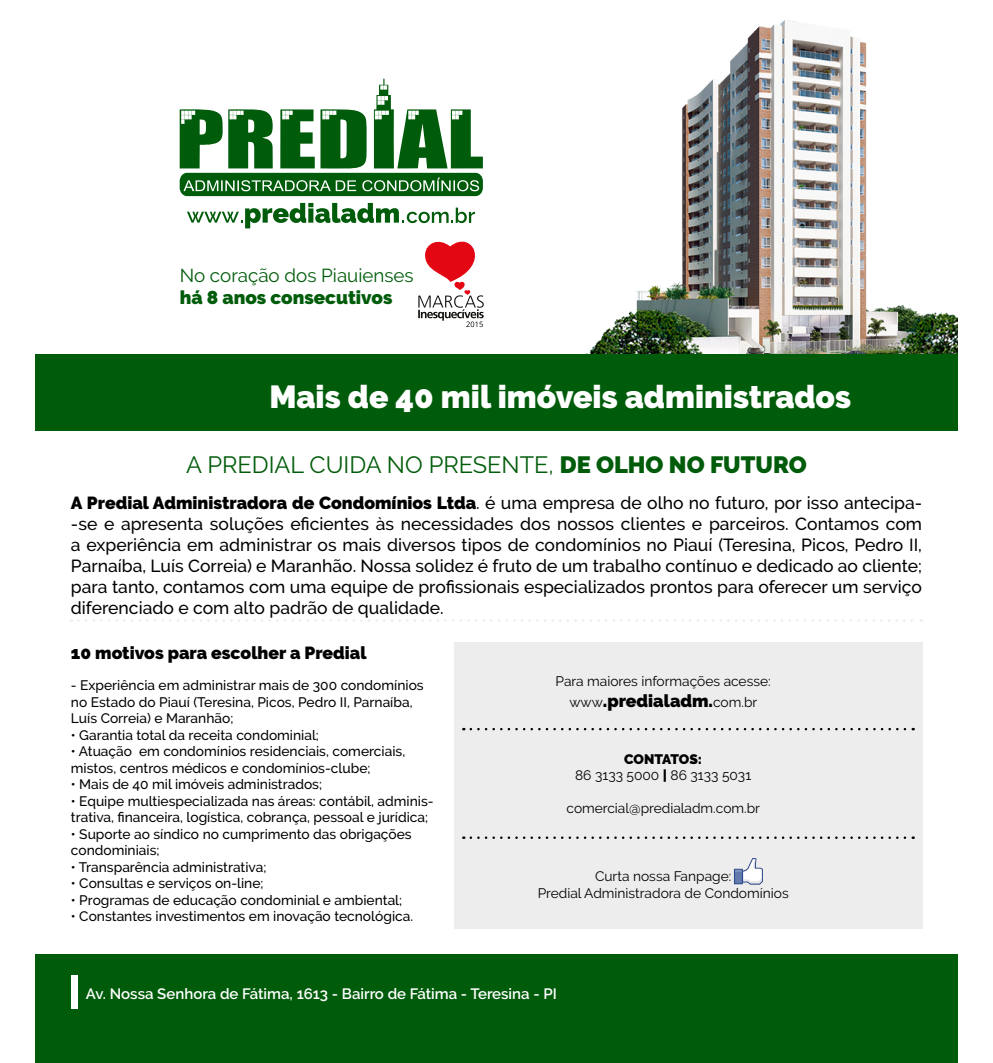
<style>
.page{position:relative;width:993px;height:1063px;background:#fff}
.page>*{position:absolute;margin:0;border:0;box-sizing:border-box;transform-origin:0 0}
.t1{font:900 31.88px "Raleway";color:#fff}
.t2{font:23.5px "Raleway";color:#005c0a}
.t3{font:18.75px "Raleway";color:#005c0a}
.t4{font:900 18.75px "Raleway";color:#005c0a}
.t5{font:500 17.5px/21px "Raleway";color:#000;text-align:justify}
.t6{font:900 17.5px "Raleway";color:#000}
.t7{font:600 15px "Raleway";color:#fff}
.t8{font:500 13.75px/16.5px "Raleway";color:#000}
.t9{font:13.75px/16.5px "Raleway";color:#000;text-align:center}
.s1{font-weight:900}
.s2{font-weight:400;font-size:13.75px}
</style>
<div class="page">
<div style="left:454px;top:642px;width:467px;height:287px;background:#ededed"></div>
<img style="left:570px;top:20px;width:387px;height:335px">
<div style="left:35px;top:355px;width:922px;height:76px;background:#005c0a"></div>
<svg style="left:187px;top:203px;width:297px;height:124px"></svg>
<svg style="left:180px;top:79px;width:302px;height:117px"></svg>
<svg style="left:78px;top:619px;width:843px;height:3px"></svg>
<svg style="left:470px;top:728px;width:443px;height:2px"></svg>
<svg style="left:470px;top:836px;width:443px;height:3px"></svg>
<div style="left:35px;top:955px;width:922px;height:108px;background:#005c0a"></div>
<div style="left:71px;top:975px;width:6px;height:34px;background:#fff"></div>
<img style="left:734px;top:858px;width:29px;height:27px">
<h3 class="t3" style="left:180px;top:264px;width:235px">No coração dos Piauienses</h3>
<h3 class="t4" style="left:180px;top:287px;width:214px">há 8 anos consecutivos</h3>
<h1 class="t1" style="left:269px;top:378px;width:583px">Mais de 40 mil imóveis administrados</h1>
<h2 class="t2" style="left:186px;top:451px;width:622px">A PREDIAL CUIDA NO PRESENTE, <span class="s1">DE OLHO NO FUTURO</span></h2>
<p class="t5" style="left:71px;top:492px;width:852px"><span class="s1">A Predial Administradora de Condomínios Ltda</span>. é uma empresa de olho no futuro, por isso antecipa--se e apresenta soluções eficientes às necessidades dos nossos clientes e parceiros. Contamos com a experiência em administrar os mais diversos tipos de condomínios no Piauí (Teresina, Picos, Pedro II, Parnaíba, Luís Correia) e Maranhão. Nossa solidez é fruto de um trabalho contínuo e dedicado ao cliente; para tanto, contamos com uma equipe de profissionais especializados prontos para oferecer um serviço diferenciado e com alto padrão de qualidade.</p>
<p class="t6" style="left:71px;top:642px;width:297px">10 motivos para escolher a Predial</p>
<p class="t8" style="left:71px;top:677px;width:354px">- Experiência em administrar mais de 300 condomínios no Estado do Piauí (Teresina, Picos, Pedro II, Parnaíba,<br>Luís Correia) e Maranhão;</p>
<p class="t8" style="left:71px;top:727px;width:249px">• Garantia total da receita condominial;</p>
<p class="t8" style="left:71px;top:743px;width:336px">• Atuação em condomínios residenciais, comerciais, mistos, centros médicos e condomínios-clube;</p>
<p class="t8" style="left:71px;top:776px;width:253px">• Mais de 40 mil imóveis administrados;</p>
<p class="t8" style="left:71px;top:793px;width:364px">• Equipe multiespecializada nas áreas: contábil, adminis&shy;trativa, financeira, logística, cobrança, pessoal e jurídica;</p>
<p class="t8" style="left:71px;top:826px;width:342px">• Suporte ao síndico no cumprimento das obrigações condominiais;</p>
<p class="t8" style="left:71px;top:859px;width:197px">• Transparência administrativa;</p>
<p class="t8" style="left:71px;top:875px;width:194px">• Consultas e serviços on-line;</p>
<p class="t8" style="left:71px;top:892px;width:333px">• Programas de educação condominial e ambiental;</p>
<p class="t8" style="left:71px;top:908px;width:343px">• Constantes investimentos em inovação tecnológica.</p>
<p class="t9" style="left:555px;top:673px;width:217px">Para maiores informações acesse:</p>
<p class="t6" style="left:569px;top:691px;width:189px"><span class="s2">www</span>.predialadm.<span class="s2">com.br</span></p>
<p class="t9" style="left:575px;top:751px;width:177px"><span class="s1">CONTATOS:<br></span>86 3133 5000 <span class="s1">|</span> 86 3133 5031</p>
<p class="t9" style="left:566px;top:800px;width:195px">comercial@predialadm.com.br</p>
<p class="t9" style="left:537px;top:868px;width:252px">Curta nossa Fanpage:<br>Predial Administradora de Condomínios</p>
<p class="t7" style="left:86px;top:985px;width:472px">Av. Nossa Senhora de Fátima, 1613 - Bairro de Fátima - Teresina - PI</p>
</div>
